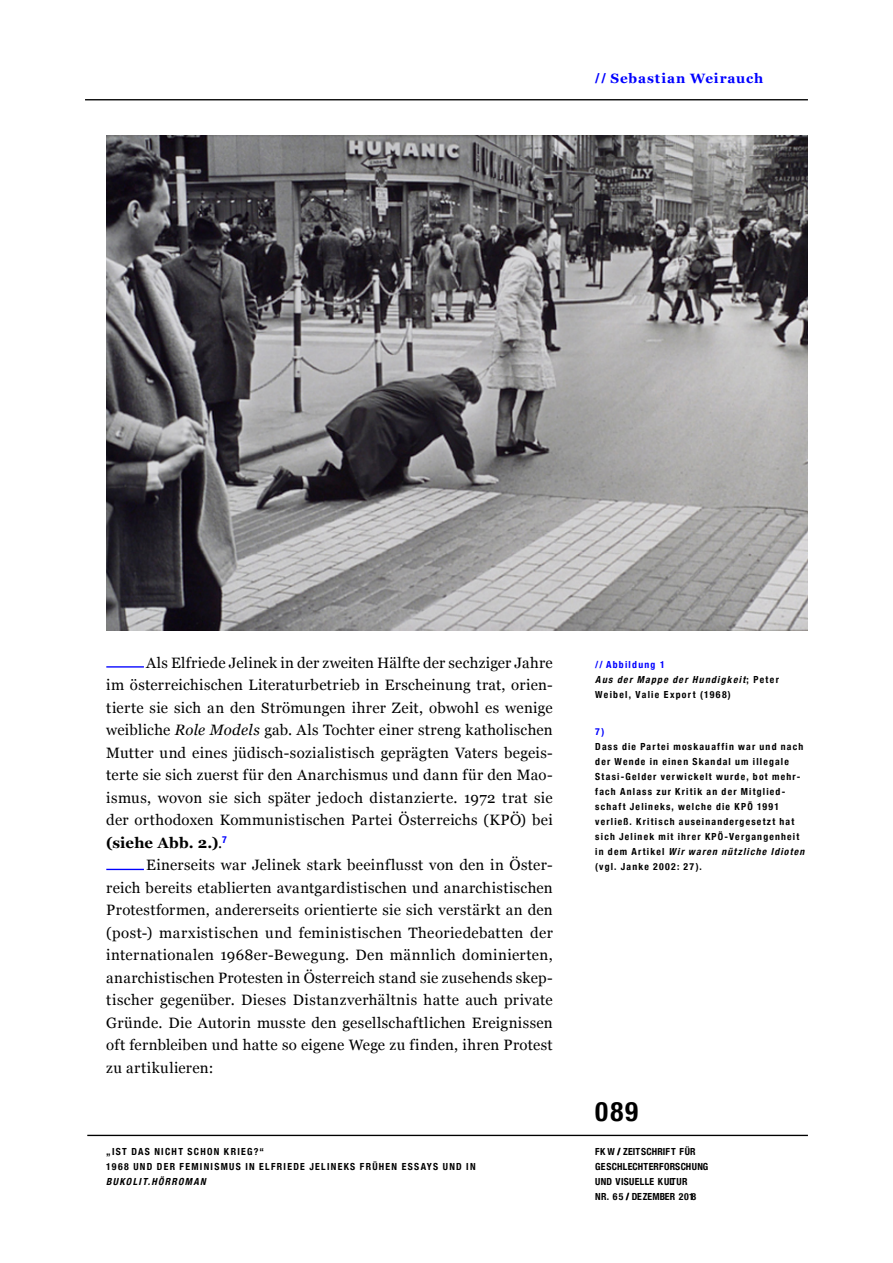
<style>
.page{position:relative;width:893px;height:1263px;background:#fff}
.page>*{position:absolute;margin:0;border:0;box-sizing:border-box;transform-origin:0 0}
.t1{font:700 condensed 27px "Helvetica Neue";color:#000}
.t2{font:15px/22.5px "Georgia";letter-spacing:.02em;color:#000;text-align:justify}
.t3{font:700 13.5px "Georgia";letter-spacing:.06em;color:#00f}
.t4{font:700 condensed 9.75px/15px "Helvetica Neue";letter-spacing:.12em;color:#000}
.t5{font:700 condensed 9.75px/15px "Helvetica Neue";letter-spacing:.025em;color:#000}
.t6{font:italic 700 condensed 9.75px "Helvetica Neue";color:#000}
.t7{font:700 condensed 9.75px "Helvetica Neue";color:#00f}
.s1{font-family:"Helvetica Neue";font-stretch:condensed}
.s2{font-style:italic}
.s3{font-weight:700}
.s4{color:#00f}
</style>
<div class="page">
<hr style="left:85px;top:99px;width:723px;height:1px;background:#000">
<hr style="left:87px;top:1135px;width:721px;height:1px;background:#000">
<hr style="left:106px;top:666px;width:38px;height:2px;background:#00f">
<hr style="left:106px;top:869px;width:38px;height:1px;background:#00f">
<img style="left:106px;top:135px;width:702px;height:495px">
<p class="t3" style="left:595px;top:68px;width:169px"><span class="s1">//</span> Sebastian Weirauch</p>
<p class="t2" style="left:106px;top:650px;width:448px;text-indent:40px">Als Elfriede Jelinek in der zweiten Hälfte der sechziger Jahre im österreichischen Literaturbetrieb in Erscheinung trat, orien&shy;tierte sie sich an den Strömungen ihrer Zeit, obwohl es wenige weibliche <span class="s2">Role Models</span> gab. Als Tochter einer streng katholischen Mutter und eines jüdisch-sozialistisch geprägten Vaters begeis&shy;terte sie sich zuerst für den Anarchismus und dann für den Mao&shy;ismus, wovon sie sich später jedoch distanzierte. 1972 trat sie der orthodoxen Kommunistischen Partei Österreichs (KPÖ) bei <span class="s3">(siehe Abb. 2.)</span>.<sup>7</sup></p>
<p class="t2" style="left:106px;top:853px;width:448px;text-indent:40px">Einerseits war Jelinek stark beeinflusst von den in Öster&shy;reich bereits etablierten avantgardistischen und anarchistischen Protestformen, andererseits orientierte sie sich verstärkt an den (post-) marxistischen und feministischen Theoriedebatten der internationalen 1968er-Bewegung. Den männlich dominierten, anarchistischen Protesten in Österreich stand sie zusehends skep&shy;tischer gegenüber. Dieses Distanzverhältnis hatte auch private Gründe. Die Autorin musste den gesellschaftlichen Ereignissen oft fernbleiben und hatte so eigene Wege zu finden, ihren Protest zu artikulieren:</p>
<p class="t4" style="left:106px;top:1143px;width:371px">„IST DAS NICHT SCHON KRIEG?“<br>1968 UND DER FEMINISMUS IN ELFRIEDE JELINEKS FRÜHEN ESSAYS UND IN</p>
<p class="t6" style="left:106px;top:1173px;width:104px">BUKOLIT.HÖRROMAN</p>
<p class="t4" style="left:595px;top:656px;width:185px"><span class="s4">// Abbildung 1<br></span><span class="s2">Aus der Mappe der Hundigkeit</span>; P e t e r<br>Weibel, Valie Export (1968)</p>
<p class="t7" style="left:595px;top:723px;width:11px">7)</p>
<p class="t4" style="left:595px;top:738px;width:214px">Dass die Partei moskauaffin war und nach der Wende in einen Skandal um illegale Stasi-Gelder verwickelt wurde, bot mehr&shy;fach Anlass zur Kritik an der Mitglied&shy;schaft Jelineks, welche die KPÖ 1991 verließ. Kritisch auseinandergesetzt hat sich Jelinek mit ihrer KPÖ-Vergangenheit<br>i n d e m A r t i k e l <span class="s2">Wir waren nützliche Idioten </span>(vgl. Janke 2002: 27).</p>
<h1 class="t1" style="left:595px;top:1089px;width:44px">089</h1>
<p class="t5" style="left:595px;top:1143px;width:115px">FK W / ZEITSCHRIF T FÜR<br>GESCHLECHTERFORSCHUNG<br>UND VISUELLE KULTUR<br>NR. 65 / DEZEMBER 2018</p>
</div>
